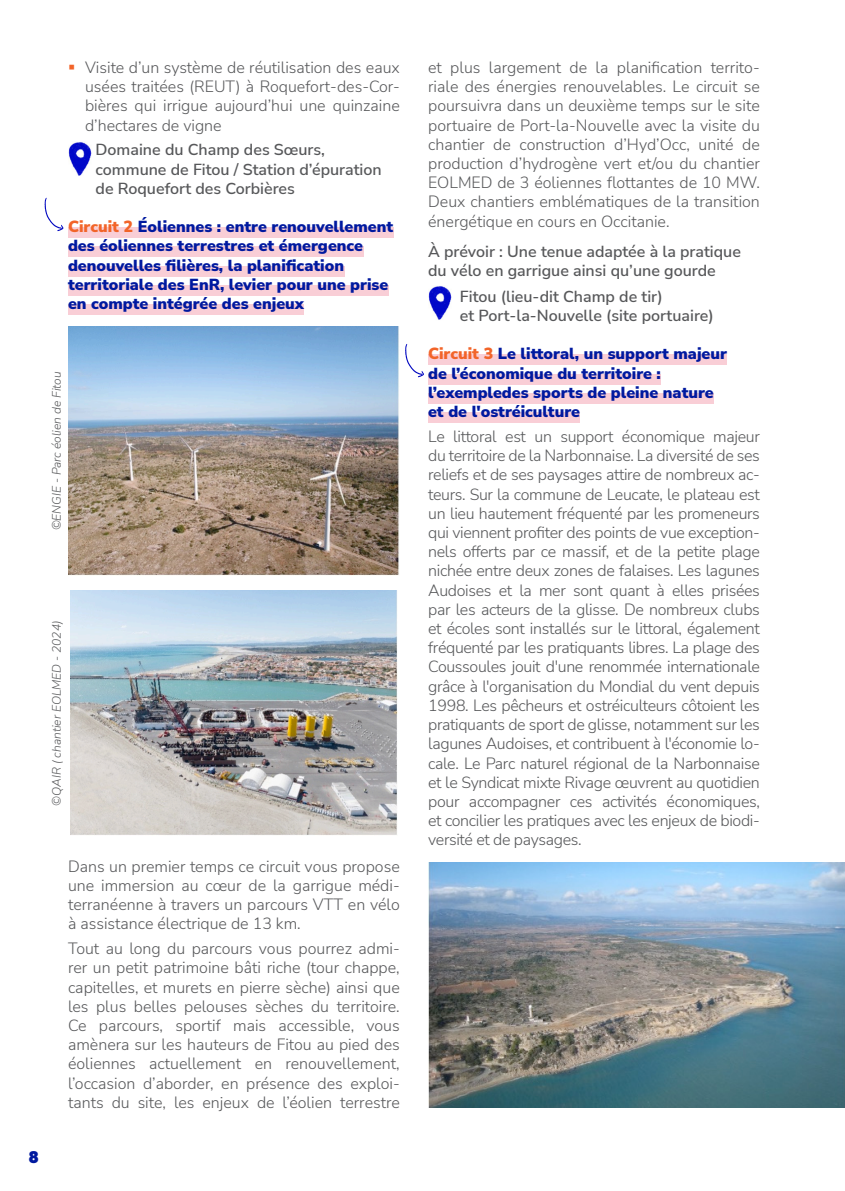
<style>
.page{position:relative;width:845px;height:1191px;background:#fff}
.page>*{position:absolute;margin:0;border:0;box-sizing:border-box;transform-origin:0 0}
.t1{font:300 16px/19.2px "Nunito Sans";color:#57585a;text-align:justify}
.t2{font:900 16px "Nunito Sans";color:#00199f}
.t3{font:600 16px/19.2px "Nunito Sans";color:#57585a}
.t4{font:900 16px "Poppins";color:#00199f}
.t5{font:italic 300 12px "Nunito Sans";color:#57585a}
.s1{color:#f26429}
</style>
<div class="page">
<div style="left:68px;top:227px;width:325px;height:11px;background:#f9ced6"></div>
<div style="left:68px;top:246px;width:295px;height:11px;background:#f9ced6"></div>
<div style="left:68px;top:266px;width:276px;height:10px;background:#f9ced6"></div>
<div style="left:68px;top:285px;width:320px;height:10px;background:#f9ced6"></div>
<div style="left:68px;top:304px;width:236px;height:11px;background:#f9ced6"></div>
<img style="left:68px;top:142px;width:23px;height:34px">
<div style="left:428px;top:355px;width:299px;height:10px;background:#f9ced6"></div>
<div style="left:428px;top:374px;width:233px;height:10px;background:#f9ced6"></div>
<div style="left:428px;top:393px;width:286px;height:10px;background:#f9ced6"></div>
<div style="left:428px;top:412px;width:152px;height:11px;background:#f9ced6"></div>
<img style="left:428px;top:286px;width:23px;height:34px">
<svg style="left:405px;top:344px;width:19px;height:33px"></svg>
<img style="left:428px;top:862px;width:417px;height:245px">
<img style="left:70px;top:590px;width:328px;height:245px">
<img style="left:68px;top:327px;width:331px;height:248px">
<svg style="left:45px;top:198px;width:18px;height:33px"></svg>
<p class="t1" style="left:85px;top:57px;width:316px">Visite d’un système de réutilisation des eaux usées traitées (REUT) à Roquefort-des-Cor&shy;bières qui irrigue aujourd’hui une quinzaine d’hectares de vigne</p>
<p class="t3" style="left:96px;top:140px;width:288px">Domaine du Champ des Sœurs, commune de Fitou / Station d’épuration de Roquefort des Corbières</p>
<p class="t2" style="left:68px;top:215px;width:327px"><span class="s1">Circuit 2</span> Éoliennes : entre renouvellement</p>
<p class="t2" style="left:68px;top:234px;width:296px">des éoliennes terrestres et émergence</p>
<p class="t2" style="left:68px;top:254px;width:277px">denouvelles filières, la planification</p>
<p class="t2" style="left:68px;top:273px;width:322px">territoriale des EnR, levier pour une prise</p>
<p class="t2" style="left:68px;top:292px;width:237px">en compte intégrée des enjeux</p>
<p class="t5" style="left:48px;top:530px;width:160px;rotate:-90deg">©ENGIE - Parc éolien de Fitou</p>
<p class="t5" style="left:48px;top:805px;width:187px;rotate:-90deg">©QAIR ( chantier EOLMED - 2024)</p>
<p class="t4" style="left:28px;top:1148px;width:12px">8</p>
<p class="t1" style="left:68px;top:856px;width:333px">Dans un premier temps ce circuit vous propose une immersion au cœur de la garrigue médi&shy;terranéenne à travers un parcours VTT en vélo à assistance électrique de 13 km.</p>
<p class="t1" style="left:68px;top:938px;width:333px">Tout au long du parcours vous pourrez admi&shy;rer un petit patrimoine bâti riche (tour chappe, capitelles, et murets en pierre sèche) ainsi que les plus belles pelouses sèches du territoire.<br>Ce parcours, sportif mais accessible, vous amènera sur les hauteurs de Fitou au pied des éoliennes actuellement en renouvellement, l’occasion d’aborder, en présence des exploi&shy;tants du site, les enjeux de l’éolien terrestre</p>
<p class="t1" style="left:428px;top:57px;width:333px">et plus largement de la planification territo&shy;riale des énergies renouvelables. Le circuit se poursuivra dans un deuxième temps sur le site portuaire de Port-la-Nouvelle avec la visite du chantier de construction d’Hyd’Occ, unité de production d’hydrogène vert et/ou du chantier EOLMED de 3 éoliennes flottantes de 10 MW.<br>Deux chantiers emblématiques de la transition énergétique en cours en Occitanie.</p>
<p class="t3" style="left:428px;top:241px;width:314px">À prévoir : Une tenue adaptée à la pratique du vélo en garrigue ainsi qu’une gourde</p>
<p class="t3" style="left:460px;top:286px;width:255px">Fitou (lieu-dit Champ de tir)<br>et Port-la-Nouvelle (site portuaire)</p>
<p class="t2" style="left:428px;top:342px;width:300px"><span class="s1">Circuit 3</span> Le littoral, un support majeur</p>
<p class="t2" style="left:428px;top:362px;width:234px">de l’économique du territoire :</p>
<p class="t2" style="left:428px;top:381px;width:287px">l’exempledes sports de pleine nature</p>
<p class="t2" style="left:428px;top:400px;width:153px">et de l'ostréiculture</p>
<p class="t1" style="left:428px;top:426px;width:333px">Le littoral est un support économique majeur du territoire de la Narbonnaise. La diversité de ses reliefs et de ses paysages attire de nombreux ac&shy;teurs. Sur la commune de Leucate, le plateau est un lieu hautement fréquenté par les promeneurs qui viennent profiter des points de vue exception&shy;nels offerts par ce massif, et de la petite plage nichée entre deux zones de falaises. Les lagunes Audoises et la mer sont quant à elles prisées par les acteurs de la glisse. De nombreux clubs et écoles sont installés sur le littoral, également fréquenté par les pratiquants libres. La plage des Coussoules jouit d'une renommée internationale grâce à l'organisation du Mondial du vent depuis 1998. Les pêcheurs et ostréiculteurs côtoient les pratiquants de sport de glisse, notamment sur les lagunes Audoises, et contribuent à l'économie lo&shy;cale. Le Parc naturel régional de la Narbonnaise et le Syndicat mixte Rivage œuvrent au quotidien pour accompagner ces activités économiques, et concilier les pratiques avec les enjeux de biodi&shy;versité et de paysages.</p>
</div>
